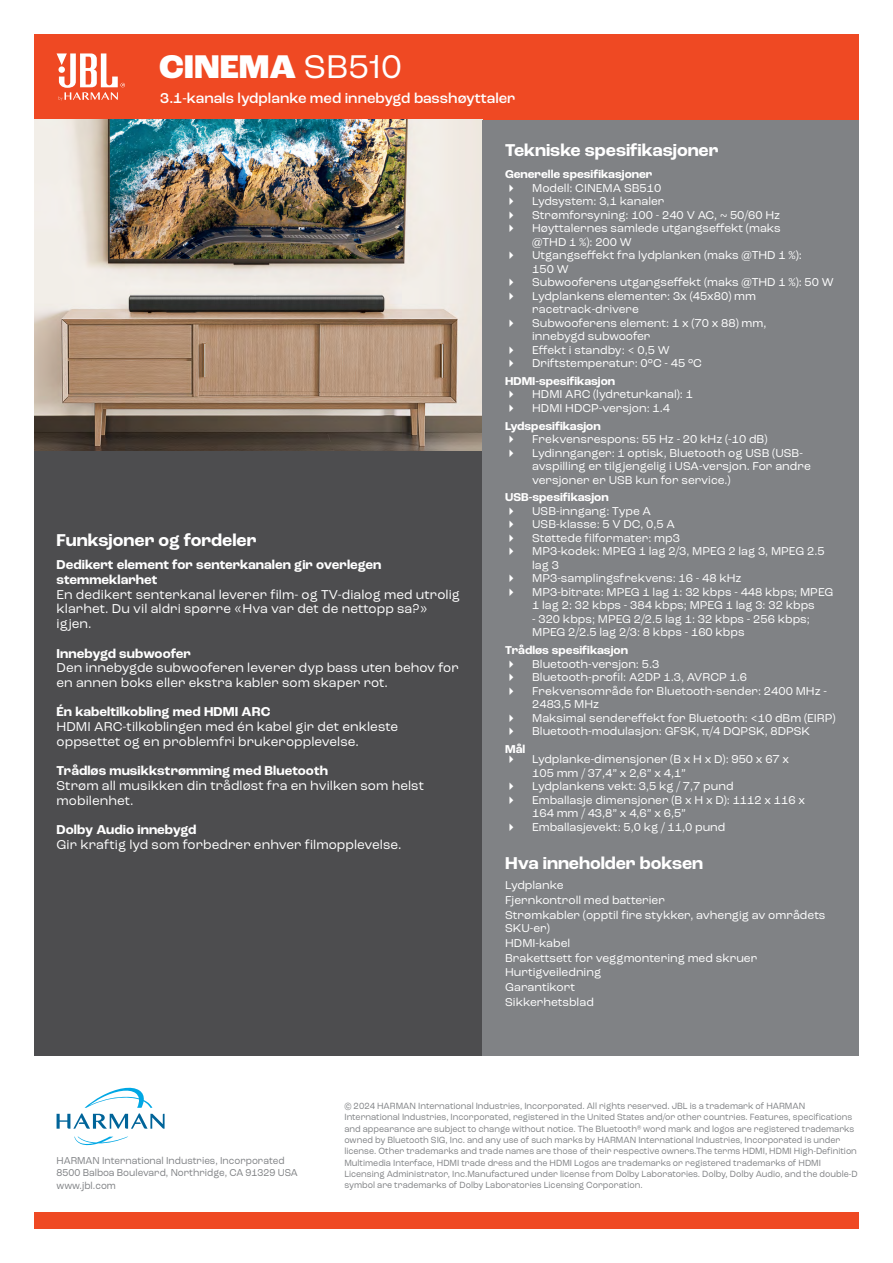
<style>
.page{position:relative;width:893px;height:1263px;background:#fff}
.page>*{position:absolute;margin:0;border:0;box-sizing:border-box;transform-origin:0 0}
.t1{font:800 34.5px "Roc Grotesk";color:#fff}
.t2{font:700 18px "Roc Grotesk";color:#fff}
.t3{font:500 15px "Roc Grotesk";color:#fff}
.t4{font:13.5px/14.7px "Roc Grotesk";letter-spacing:.005em;color:#fff}
.t5{font:700 13.5px/14.7px "Roc Grotesk";letter-spacing:.005em;color:#fff}
.t6{font:12px/13.5px "Roc Grotesk";color:#fff}
.t7{font:700 12px "Roc Grotesk";color:#fff}
.t8{font:10.5px/12.6px "Roc Grotesk";color:#808285;scale:.94 1}
.t9{font:9.45px/11.4px "Roc Grotesk";color:#808285;scale:.94 1}
.s1{font-weight:400}
</style>
<div class="page">
<div style="left:34px;top:1213px;width:825px;height:16px;background:#ef4923"></div>
<div style="left:34px;top:451px;width:449px;height:604px;background:#4d4d4f"></div>
<svg style="left:74px;top:1137px;width:54px;height:8px"></svg>
<svg style="left:57px;top:1087px;width:108px;height:42px"></svg>
<div style="left:34px;top:34px;width:825px;height:85px;background:#ef4923"></div>
<svg style="left:57px;top:53px;width:68px;height:48px"></svg>
<img style="left:34px;top:120px;width:449px;height:331px">
<div style="left:483px;top:120px;width:376px;height:935px;background:#808285"></div>
<h1 class="t1" style="left:159px;top:45px;width:245px">CINEMA <span class="s1">SB510</span></h1>
<p class="t3" style="left:160px;top:89px;width:357px">3.1-kanals lydplanke med innebygd basshøyttaler</p>
<h2 class="t2" style="left:57px;top:529px;width:201px">Funksjoner og fordeler</h2>
<p class="t5" style="left:57px;top:558px;width:326px">Dedikert element for senterkanalen gir overlegen stemmeklarhet</p>
<p class="t4" style="left:57px;top:587px;width:405px">En dedikert senterkanal leverer film- og TV-dialog med utrolig klarhet. Du vil aldri spørre «Hva var det de nettopp sa?» igjen.</p>
<p class="t5" style="left:57px;top:646px;width:136px">Innebygd subwoofer</p>
<p class="t4" style="left:57px;top:660px;width:404px">Den innebygde subwooferen leverer dyp bass uten behov for en annen boks eller ekstra kabler som skaper rot.</p>
<p class="t5" style="left:57px;top:705px;width:215px">Én kabeltilkobling med HDMI ARC</p>
<p class="t4" style="left:57px;top:719px;width:343px">HDMI ARC-tilkoblingen med én kabel gir det enkleste oppsettet og en problemfri brukeropplevelse.</p>
<p class="t5" style="left:57px;top:764px;width:273px">Trådløs musikkstrømming med Bluetooth</p>
<p class="t4" style="left:57px;top:778px;width:369px">Strøm all musikken din trådløst fra en hvilken som helst mobilenhet.</p>
<p class="t5" style="left:57px;top:822px;width:142px">Dolby Audio innebygd</p>
<p class="t4" style="left:57px;top:837px;width:347px">Gir kraftig lyd som forbedrer enhver filmopplevelse.</p>
<h2 class="t2" style="left:505px;top:139px;width:215px">Tekniske spesifikasjoner</h2>
<p class="t7" style="left:505px;top:167px;width:149px">Generelle spesifikasjoner</p>
<p class="t6" style="left:532px;top:181px;width:303px">Modell: CINEMA SB510<br>Lydsystem: 3,1 kanaler<br>Strømforsyning: 100 - 240 V AC, ~ 50/60 Hz<br>Høyttalernes samlede utgangseffekt (maks<br>@THD 1 %): 200 W<br>Utgangseffekt fra lydplanken (maks @THD 1 %):<br>150 W<br>Subwooferens utgangseffekt (maks @THD 1 %): 50 W<br>Lydplankens elementer: 3x (45x80) mm racetrack-drivere<br>Subwooferens element: 1 x (70 x 88) mm,<br>innebygd subwoofer<br>Effekt i standby: &lt; 0,5 W<br>Driftstemperatur: 0°C - 45 °C</p>
<p class="t7" style="left:505px;top:373px;width:112px">HDMI-spesifikasjon</p>
<p class="t6" style="left:532px;top:388px;width:162px">HDMI ARC (lydreturkanal): 1<br>HDMI HDCP-versjon: 1.4</p>
<p class="t7" style="left:505px;top:418px;width:97px">Lydspesifikasjon</p>
<p class="t6" style="left:532px;top:432px;width:280px">Frekvensrespons: 55 Hz - 20 kHz (-10 dB)<br>Lydinnganger: 1 optisk, Bluetooth og USB (USB&shy;avspilling er tilgjengelig i USA-versjon. For andre versjoner er USB kun for service.)</p>
<p class="t7" style="left:505px;top:490px;width:105px">USB-spesifikasjon</p>
<p class="t6" style="left:532px;top:504px;width:303px">USB-inngang: Type A<br>USB-klasse: 5 V DC, 0,5 A<br>Støttede filformater: mp3<br>MP3-kodek: MPEG 1 lag 2/3, MPEG 2 lag 3, MPEG 2.5 lag 3<br>MP3-samplingsfrekvens: 16 - 48 kHz<br>MP3-bitrate: MPEG 1 lag 1: 32 kbps - 448 kbps; MPEG<br>1 lag 2: 32 kbps - 384 kbps; MPEG 1 lag 3: 32 kbps</p>
<p class="t6" style="left:532px;top:612px;width:279px">- 320 kbps; MPEG 2/2.5 lag 1: 32 kbps - 256 kbps;<br>MPEG 2/2.5 lag 2/3: 8 kbps - 160 kbps</p>
<p class="t7" style="left:505px;top:643px;width:124px">Trådløs spesifikasjon</p>
<p class="t6" style="left:532px;top:657px;width:305px">Bluetooth-versjon: 5.3<br>Bluetooth-profil: A2DP 1.3, AVRCP 1.6<br>Frekvensområde for Bluetooth-sender: 2400 MHz - 2483,5 MHz<br>Maksimal sendereffekt for Bluetooth: &lt;10 dBm (EIRP)<br>Bluetooth-modulasjon: GFSK, π/4 DQPSK, 8DPSK</p>
<p class="t7" style="left:505px;top:741px;width:22px">Mål</p>
<p class="t6" style="left:532px;top:753px;width:274px">Lydplanke-dimensjoner (B x H x D): 950 x 67 x 105 mm / 37,4” x 2,6” x 4,1”<br>Lydplankens vekt: 3,5 kg / 7,7 pund<br>Emballasje dimensjoner (B x H x D): 1112 x 116 x 164 mm / 43,8” x 4,6” x 6,5”<br>Emballasjevekt: 5,0 kg / 11,0 pund</p>
<h2 class="t2" style="left:505px;top:852px;width:200px">Hva inneholder boksen</h2>
<p class="t6" style="left:505px;top:878px;width:322px;line-height:14.7px">Lydplanke<br>Fjernkontroll med batterier<br>Strømkabler (opptil fire stykker, avhengig av områdets</p>
<p class="t6" style="left:505px;top:921px;width:254px;line-height:14.7px">SKU-er)<br>HDMI-kabel<br>Brakettsett for veggmontering med skruer<br>Hurtigveiledning<br>Garantikort<br>Sikkerhetsblad</p>
<p class="t8" style="left:57px;top:1154px;width:258px">HARMAN International Industries, Incorporated<br>8500 Balboa Boulevard, Northridge, CA 91329 USA www.jbl.com</p>
<p class="t9" style="left:344px;top:1100px;width:547px">© 2024 HARMAN International Industries, Incorporated. All rights reserved. JBL is a trademark of HARMAN International Industries, Incorporated, registered in the United States and/or other countries. Features, specifications and appearance are subject to change without notice. The Bluetooth<sup>®</sup> word mark and logos are registered trademarks owned by Bluetooth SIG, Inc. and any use of such marks by HARMAN International Industries, Incorporated is under license. Other trademarks and trade names are those of their respective owners.The terms HDMI, HDMI High-Definition Multimedia Interface, HDMI trade dress and the HDMI Logos are trademarks or registered trademarks of HDMI Licensing Administrator, Inc.Manufactured under license from Dolby Laboratories. Dolby, Dolby Audio, and the double-D symbol are trademarks of Dolby Laboratories Licensing Corporation.</p>
</div>
